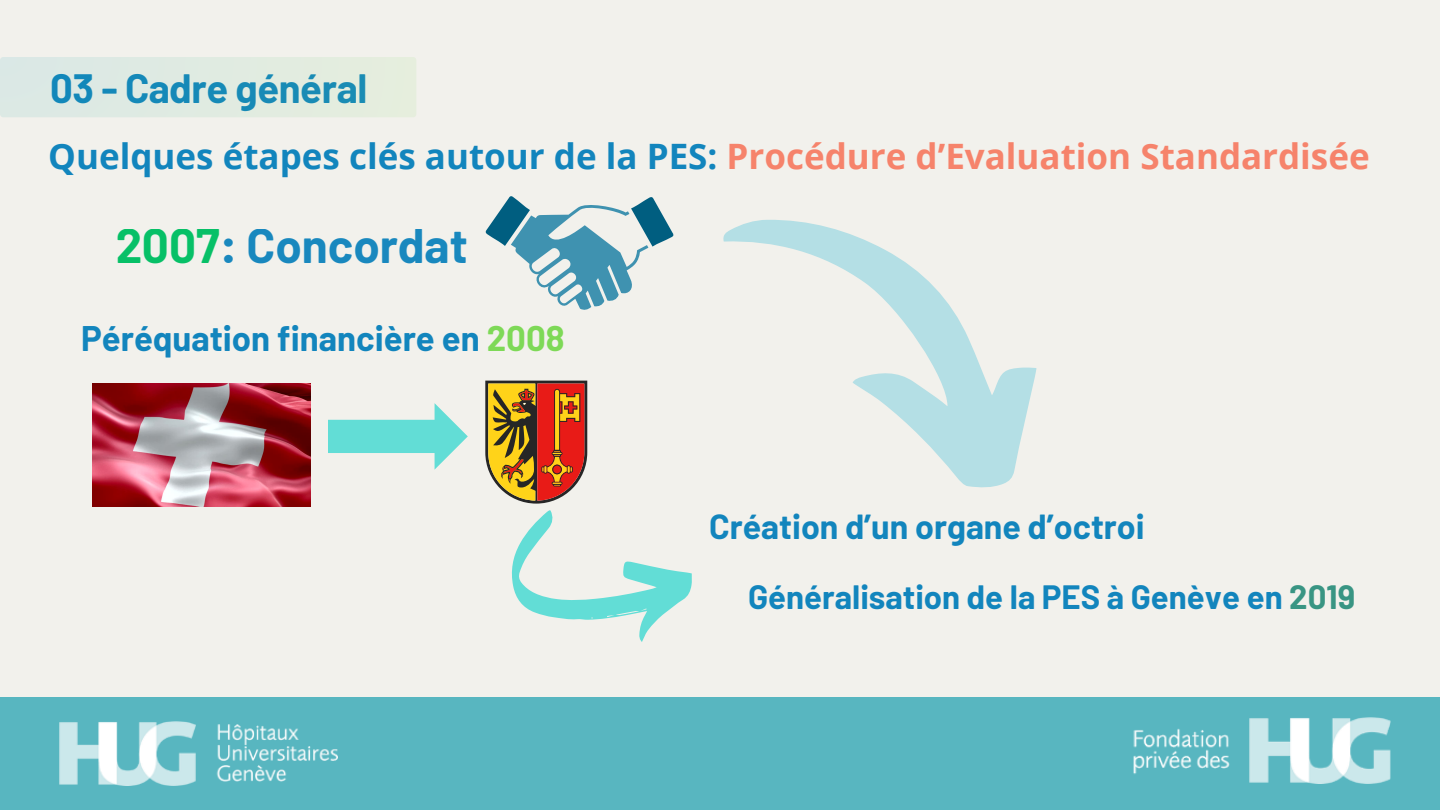
<style>
.page{position:relative;width:1440px;height:810px;background:#f2f1ec}
.page>*{position:absolute;margin:0;border:0;box-sizing:border-box;transform-origin:0 0}
.t1{font:700 47.6px "Barlow";color:#1285bd}
.t2{font:700 40px "Barlow";letter-spacing:-.01em;color:#1285bd}
.t3{font:700 35px "Open Sans";color:#f6836b}
.t4{font:700 34.7px "Barlow";color:#1285bd}
.t5{font:700 34px "Barlow";color:#1285bd}
.t6{font:700 32.9px "Barlow";color:#1285bd}
.s1{color:#1285bd}
.s2{color:#00bf63}
.s3{color:#7ed957}
.s4{color:#399583}
</style>
<div class="page">
<div style="left:0;top:697px;width:1440px;height:113px;background:#58b6c0"></div>
<img style="left:1132px;top:717px;width:259px;height:66px">
<img style="left:58px;top:722px;width:279px;height:64px">
<img style="left:93px;top:384px;width:217px;height:123px">
<svg style="left:485px;top:381px;width:102px;height:123px;background:#ba6e33"></svg>
<svg style="left:328px;top:403px;width:140px;height:67px"></svg>
<svg style="left:511px;top:510px;width:181px;height:132px"></svg>
<svg style="left:485px;top:196px;width:189px;height:114px"></svg>
<svg style="left:723px;top:219px;width:314px;height:269px"></svg>
<div style="left:0;top:57px;width:416px;height:60px;background:#e0ebe1;border-radius:3px"></div>
<p class="t2" style="left:50px;top:63px;width:319px">03 - Cadre général</p>
<p class="t3" style="left:48px;top:132px;width:1323px"><span class="s1">Quelques étapes clés autour de la PES:</span> Procédure d’Evaluation Standardisée</p>
<h1 class="t1" style="left:115px;top:216px;width:354px"><span class="s2">2007</span>: Concordat</h1>
<p class="t4" style="left:81px;top:316px;width:485px">Péréquation financière en <span class="s3">2008</span></p>
<p class="t5" style="left:709px;top:505px;width:437px">Création d’un organe d’octroi</p>
<p class="t6" style="left:748px;top:576px;width:609px">Généralisation de la PES à Genève en <span class="s4">2019</span></p>
</div>
